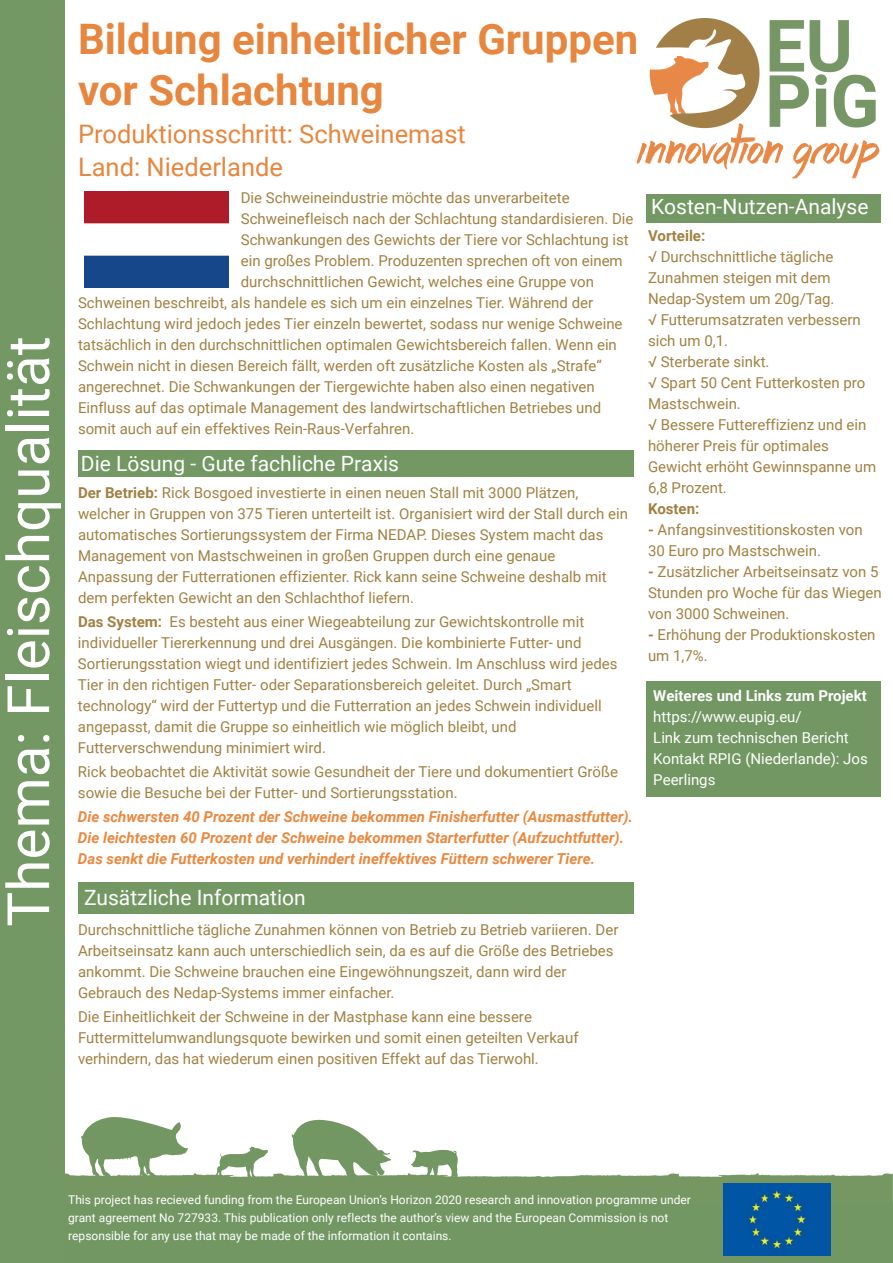
<style>
.page{position:relative;width:893px;height:1263px;background:#fff}
.page>*{position:absolute;margin:0;border:0;box-sizing:border-box;transform-origin:0 0}
.t1{font:58.5px "Roboto";color:#fff}
.t2{font:700 42px/50.4px "Roboto";color:#e7863e}
.t3{font:25.5px/33px "Roboto";color:#e7863e}
.t4{font:21px "Roboto";color:#fff}
.t5{font:15px/21px "Roboto";color:#a28042}
.t6{font:italic 700 15px/21px "Roboto";color:#ea883f}
.t7{font:15px/21px "Roboto";color:#fff}
.t8{font:700 15px "Roboto";color:#fff}
.t9{font:700 15px "Roboto";color:#a28042}
.t10{font:12px/18px "Roboto";color:#fff}
.s1{font-weight:700}
</style>
<div class="page">
<img style="left:636px;top:18px;width:244px;height:161px">
<div style="left:63px;top:1199px;width:830px;height:64px;background:#729763"></div>
<img style="left:64px;top:1170px;width:829px;height:31px">
<div style="left:78px;top:450px;width:556px;height:27px;background:#739863"></div>
<div style="left:78px;top:882px;width:556px;height:32px;background:#739863"></div>
<div style="left:0;top:0;width:64px;height:1263px;background:#739863"></div>
<div style="left:646px;top:194px;width:235px;height:29px;background:#739863"></div>
<div style="left:646px;top:681px;width:235px;height:116px;background:#729763"></div>
<svg style="left:80px;top:1117px;width:109px;height:62px"></svg>
<svg style="left:215px;top:1146px;width:53px;height:33px"></svg>
<svg style="left:411px;top:1149px;width:48px;height:30px"></svg>
<svg style="left:291px;top:1119px;width:104px;height:65px"></svg>
<img style="left:723px;top:1183px;width:108px;height:73px">
<img style="left:84px;top:191px;width:144px;height:97px">
<h1 class="t1" style="left:-13px;top:927px;width:592px;rotate:-90deg">Thema: Fleischqualität</h1>
<h2 class="t2" style="left:78px;top:13px;width:562px">Bildung einheitlicher Gruppen vor Schlachtung</h2>
<h3 class="t3" style="left:78px;top:116px;width:389px">Produktionsschritt: Schweinemast<br>Land: Niederlande</h3>
<p class="t5" style="left:241px;top:186px;width:330px">Die Schweineindustrie möchte das unverarbeitete</p>
<p class="t5" style="left:241px;top:207px;width:394px">Schweinefleisch nach der Schlachtung standardisieren. Die</p>
<p class="t5" style="left:241px;top:228px;width:390px">Schwankungen des Gewichts der Tiere vor Schlachtung ist</p>
<p class="t5" style="left:241px;top:249px;width:383px">ein großes Problem. Produzenten sprechen oft von einem</p>
<p class="t5" style="left:241px;top:270px;width:355px">durchschnittlichen Gewicht, welches eine Gruppe von</p>
<p class="t5" style="left:78px;top:291px;width:517px">Schweinen beschreibt, als handele es sich um ein einzelnes Tier. Während der</p>
<p class="t5" style="left:78px;top:312px;width:546px">Schlachtung wird jedoch jedes Tier einzeln bewertet, sodass nur wenige Schweine</p>
<p class="t5" style="left:78px;top:333px;width:540px">tatsächlich in den durchschnittlichen optimalen Gewichtsbereich fallen. Wenn ein</p>
<p class="t5" style="left:78px;top:354px;width:525px">Schwein nicht in diesen Bereich fällt, werden oft zusätzliche Kosten als „Strafe“</p>
<p class="t5" style="left:78px;top:375px;width:518px">angerechnet. Die Schwankungen der Tiergewichte haben also einen negativen</p>
<p class="t5" style="left:78px;top:396px;width:525px">Einfluss auf das optimale Management des landwirtschaftlichen Betriebes und</p>
<p class="t5" style="left:78px;top:417px;width:338px">somit auch auf ein effektives Rein-Raus-Verfahren.</p>
<h3 class="t4" style="left:81px;top:448px;width:320px">Die Lösung - Gute fachliche Praxis</h3>
<p class="t5" style="left:78px;top:482px;width:552px"><span class="s1">Der Betrieb:</span> Rick Bosgoed investierte in einen neuen Stall mit 3000 Plätzen, welcher in Gruppen von 375 Tieren unterteilt ist. Organisiert wird der Stall durch ein automatisches Sortierungssystem der Firma NEDAP. Dieses System macht das Management von Mastschweinen in großen Gruppen durch eine genaue Anpassung der Futterrationen effizienter. Rick kann seine Schweine deshalb mit dem perfekten Gewicht an den Schlachthof liefern.</p>
<p class="t5" style="left:78px;top:611px;width:541px"><span class="s1">Das System:</span> Es besteht aus einer Wiegeabteilung zur Gewichtskontrolle mit individueller Tiererkennung und drei Ausgängen. Die kombinierte Futter- und Sortierungsstation wiegt und identifiziert jedes Schwein. Im Anschluss wird jedes Tier in den richtigen Futter- oder Separationsbereich geleitet. Durch „Smart technology“ wird der Futtertyp und die Futterration an jedes Schwein individuell angepasst, damit die Gruppe so einheitlich wie möglich bleibt, und Futterverschwendung minimiert wird.</p>
<p class="t5" style="left:78px;top:761px;width:542px">Rick beobachtet die Aktivität sowie Gesundheit der Tiere und dokumentiert Größe sowie die Besuche bei der Futter- und Sortierungsstation.</p>
<p class="t6" style="left:78px;top:806px;width:556px">Die schwersten 40 Prozent der Schweine bekommen Finisherfutter (Ausmastfutter).<br>Die leichtesten 60 Prozent der Schweine bekommen Starterfutter (Aufzuchtfutter).<br>Das senkt die Futterkosten und verhindert ineffektives Füttern schwerer Tiere.</p>
<h3 class="t4" style="left:84px;top:882px;width:223px">Zusätzliche Information</h3>
<p class="t5" style="left:78px;top:919px;width:542px">Durchschnittliche tägliche Zunahmen können von Betrieb zu Betrieb variieren. Der Arbeitseinsatz kann auch unterschiedlich sein, da es auf die Größe des Betriebes ankommt. Die Schweine brauchen eine Eingewöhnungszeit, dann wird der Gebrauch des Nedap-Systems immer einfacher.</p>
<p class="t5" style="left:78px;top:1006px;width:502px">Die Einheitlichkeit der Schweine in der Mastphase kann eine bessere<br>Futtermittelumwandlungsquote bewirken und somit einen geteilten Verkauf verhindern, das hat wiederum einen positiven Effekt auf das Tierwohl.</p>
<h3 class="t4" style="left:651px;top:192px;width:219px">Kosten-Nutzen-Analyse</h3>
<p class="t9" style="left:648px;top:225px;width:59px">Vorteile:</p>
<p class="t5" style="left:648px;top:245px;width:230px">√ Durchschnittliche tägliche<br>Zunahmen steigen mit dem<br>Nedap-System um 20g/Tag.<br>√ Futterumsatzraten verbessern sich um 0,1.<br>√ Sterberate sinkt.<br>√ Spart 50 Cent Futterkosten pro<br>Mastschwein.<br>√ Bessere Futtereffizienz und ein höherer Preis für optimales<br>Gewicht erhöht Gewinnspanne um<br>6,8 Prozent.</p>
<p class="t9" style="left:648px;top:498px;width:53px">Kosten:</p>
<p class="t5" style="left:648px;top:518px;width:216px"><span class="s1">-</span> Anfangsinvestitionskosten von<br>30 Euro pro Mastschwein.</p>
<p class="t5" style="left:648px;top:560px;width:235px"><span class="s1">-</span> Zusätzlicher Arbeitseinsatz von 5<br>Stunden pro Woche für das Wiegen von 3000 Schweinen.</p>
<p class="t5" style="left:648px;top:623px;width:229px"><span class="s1">-</span> Erhöhung der Produktionskosten um 1,7%.</p>
<p class="t8" style="left:653px;top:686px;width:215px">Weiteres und Links zum Projekt</p>
<p class="t7" style="left:653px;top:706px;width:216px">https://www.eupig.eu/<br>Link zum technischen Bericht<br>Kontakt RPIG (Niederlande): Jos<br>Peerlings</p>
<p class="t10" style="left:68px;top:1190px;width:624px">This project has recieved funding from the European Union’s Horizon 2020 research and innovation programme under grant agreement No 727933. This publication only reflects the author’s view and the European Commission is not repsonsible for any use that may be made of the information it contains.</p>
</div>
